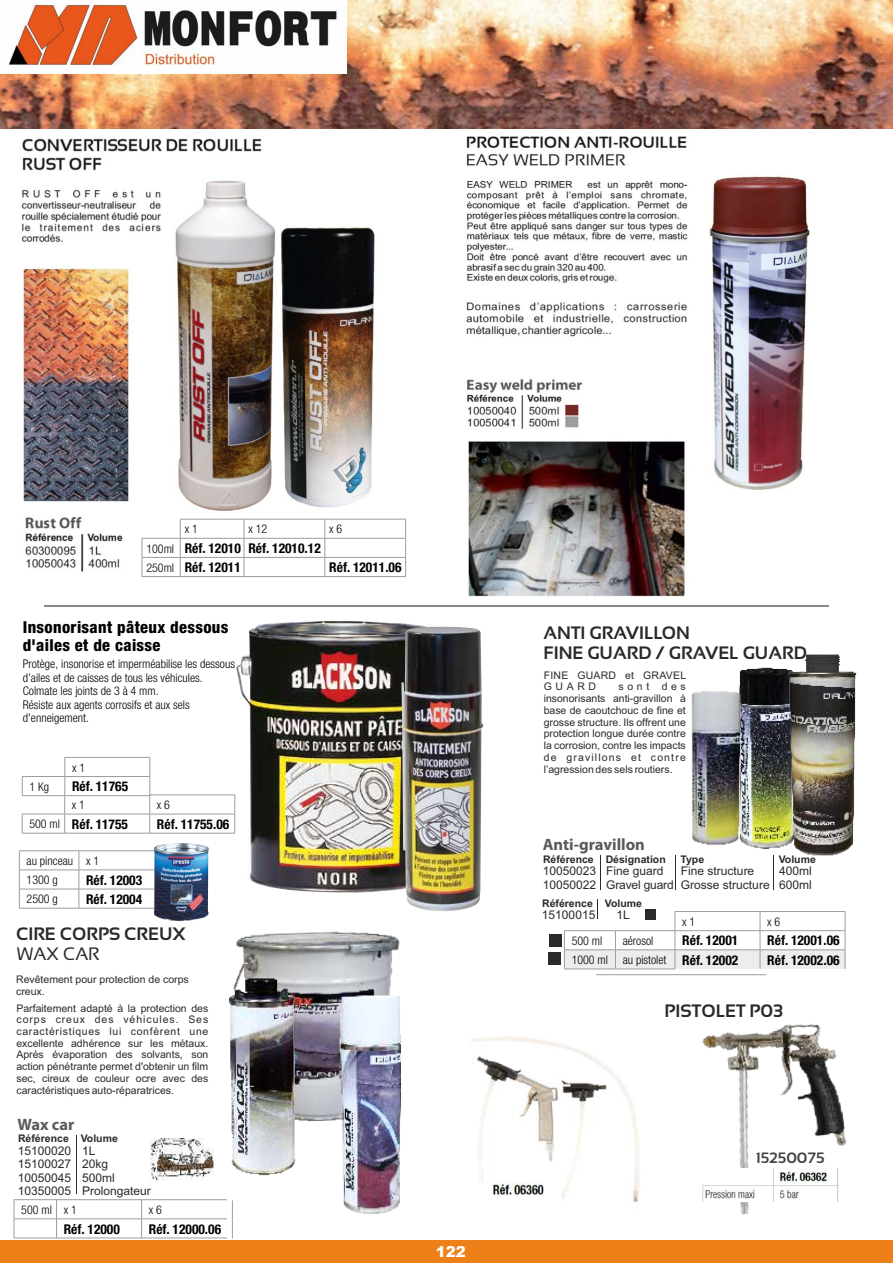
<style>
.page{position:relative;width:893px;height:1263px;background:#fff}
.page>*{position:absolute;margin:0;border:0;box-sizing:border-box;transform-origin:0 0}
.t1{font:700 18px/20.1px "Sansation";color:#2b2a29}
.t2{font:18px "Sansation";color:#2b2a29}
.t3{font:800 condensed 16.5px/18px "Helvetica Neue LT";letter-spacing:.02em;color:#000}
.t4{font:700 16.5px "Myriad Pro";color:#5b5b5b}
.t5{font:700 15px "Sansation";color:#434242}
.t6{font:900 15px "Arial";color:#fff}
.t7{font:700 condensed 13.5px/19.2px "Helvetica Neue LT";color:#000}
.t8{font:300 condensed 12px/13.5px "Helvetica Neue LT";color:#000}
.t9{font:12px/13.4px "Arial";color:#2b2a29}
.t10{font:10.5px/11.7px "Arial";color:#2b2a29;text-align:justify}
.t11{font:700 10.5px "Arial";color:#2b2a29}
.t12{font:10.5px/11.7px "Arial";letter-spacing:.025em;color:#2b2a29}
.s1{font-weight:300;font-size:12px}
.s2{font-weight:700;font-size:13.5px}
</style>
<div class="page">
<hr style="left:45px;top:605px;width:784px;height:1px;background:#898989">
<div style="left:0;top:1240px;width:893px;height:23px;background:#ee8019"></div>
<img style="left:466px;top:136px;width:344px;height:461px">
<img style="left:20px;top:138px;width:361px;height:438px">
<img style="left:236px;top:620px;width:214px;height:273px">
<hr style="left:22px;top:833px;width:43px;height:1px;background:#9d9d9c">
<hr style="left:65px;top:833px;width:85px;height:1px;background:#9d9d9c">
<hr style="left:150px;top:833px;width:85px;height:1px;background:#9d9d9c">
<svg style="left:22px;top:757px;width:214px;height:76px"></svg>
<hr style="left:22px;top:795px;width:43px;height:1px;background:#9d9d9c">
<hr style="left:65px;top:795px;width:85px;height:1px;background:#9d9d9c">
<img style="left:401px;top:627px;width:82px;height:284px">
<hr style="left:600px;top:855px;width:1px;height:35px;background:#2b2a29">
<hr style="left:675px;top:855px;width:1px;height:35px;background:#2b2a29">
<hr style="left:773px;top:855px;width:1px;height:35px;background:#2b2a29">
<img style="left:739px;top:667px;width:31px;height:182px">
<img style="left:691px;top:688px;width:56px;height:161px">
<img style="left:770px;top:654px;width:87px;height:202px">
<svg style="left:564px;top:899px;width:282px;height:70px"></svg>
<hr style="left:564px;top:969px;width:51px;height:1px;background:#9d9d9c">
<hr style="left:615px;top:969px;width:60px;height:1px;background:#9d9d9c">
<hr style="left:596px;top:974px;width:85px;height:1px;background:#9d9d9c">
<hr style="left:681px;top:974px;width:85px;height:1px;background:#9d9d9c">
<div style="left:549px;top:934px;width:12px;height:13px;background:#2b2a29"></div>
<div style="left:548px;top:952px;width:13px;height:12px;background:#2b2a29"></div>
<hr style="left:19px;top:850px;width:60px;height:1px;background:#9d9d9c">
<hr style="left:79px;top:850px;width:85px;height:1px;background:#9d9d9c">
<hr style="left:19px;top:870px;width:60px;height:1px;background:#9d9d9c">
<hr style="left:79px;top:870px;width:85px;height:1px;background:#9d9d9c">
<hr style="left:19px;top:889px;width:60px;height:1px;background:#9d9d9c">
<svg style="left:19px;top:851px;width:1px;height:57px"></svg>
<hr style="left:79px;top:889px;width:85px;height:1px;background:#9d9d9c">
<svg style="left:79px;top:851px;width:1px;height:57px"></svg>
<hr style="left:19px;top:908px;width:60px;height:1px;background:#9d9d9c">
<hr style="left:79px;top:908px;width:85px;height:1px;background:#9d9d9c">
<img style="left:153px;top:843px;width:56px;height:78px">
<img style="left:149px;top:1138px;width:65px;height:42px">
<hr style="left:76px;top:1135px;width:1px;height:59px;background:#2b2a29">
<img style="left:236px;top:931px;width:164px;height:191px">
<img style="left:332px;top:984px;width:69px;height:230px">
<img style="left:229px;top:968px;width:74px;height:208px">
<img style="left:686px;top:1024px;width:186px;height:220px">
<hr style="left:14px;top:1199px;width:43px;height:1px;background:#9d9d9c">
<hr style="left:57px;top:1199px;width:85px;height:1px;background:#9d9d9c">
<hr style="left:142px;top:1199px;width:85px;height:1px;background:#9d9d9c">
<svg style="left:14px;top:1200px;width:219px;height:38px"></svg>
<hr style="left:14px;top:1238px;width:43px;height:1px;background:#9d9d9c">
<hr style="left:57px;top:1238px;width:85px;height:1px;background:#9d9d9c">
<hr style="left:142px;top:1238px;width:85px;height:1px;background:#9d9d9c">
<img style="left:703px;top:1168px;width:136px;height:33px">
<img style="left:476px;top:1036px;width:164px;height:167px">
<img style="left:492px;top:1183px;width:52px;height:13px">
<svg style="left:142px;top:519px;width:264px;height:57px"></svg>
<hr style="left:142px;top:576px;width:38px;height:1px;background:#9d9d9c">
<hr style="left:180px;top:576px;width:64px;height:1px;background:#9d9d9c">
<hr style="left:244px;top:576px;width:81px;height:1px;background:#9d9d9c">
<hr style="left:325px;top:576px;width:81px;height:1px;background:#9d9d9c">
<img style="left:0;top:0;width:893px;height:128px">
<img style="left:0;top:0;width:347px;height:73px">
<p class="t8" style="left:185px;top:522px;width:15px">x 1</p>
<p class="t8" style="left:248px;top:522px;width:20px">x 12</p>
<p class="t8" style="left:329px;top:522px;width:15px">x 6</p>
<p class="t7" style="left:146px;top:538px;width:176px"><span class="s1">100ml</span> Réf. 12010 Réf. 12010.12<br><span class="s1">250ml</span> Réf. 12011</p>
<p class="t7" style="left:329px;top:558px;width:74px">Réf. 12011.06</p>
<h2 class="t3" style="left:23px;top:617px;width:207px">Insonorisant pâteux dessous d'ailes et de caisse</h2>
<p class="t8" style="left:23px;top:657px;width:214px">Protège, insonorise et imperméabilise les dessous d’ailes et de caisses de tous les véhicules.<br>Colmate les joints de 3 à 4 mm.<br>Résiste aux agents corrosifs et aux sels d'enneigement.</p>
<p class="t8" style="left:72px;top:761px;width:15px">x 1</p>
<p class="t8" style="left:30px;top:780px;width:21px">1 Kg</p>
<p class="t7" style="left:72px;top:777px;width:58px">Réf. 11765</p>
<p class="t8" style="left:72px;top:798px;width:15px">x 1</p>
<p class="t8" style="left:157px;top:798px;width:15px">x 6</p>
<p class="t7" style="left:29px;top:814px;width:100px"><span class="s1">500 ml</span> Réf. 11755</p>
<p class="t7" style="left:157px;top:814px;width:74px">Réf. 11755.06</p>
<p class="t8" style="left:27px;top:851px;width:74px;line-height:19.2px">au pinceau x 1<br>1300 g</p>
<p class="t7" style="left:86px;top:870px;width:58px">Réf. 12003</p>
<p class="t8" style="left:27px;top:892px;width:33px">2500 g</p>
<p class="t7" style="left:86px;top:889px;width:58px">Réf. 12004</p>
<h1 class="t1" style="left:16px;top:926px;width:171px">CIRE CORPS CREUX</h1>
<h1 class="t2" style="left:17px;top:946px;width:85px">WAX CAR</h1>
<p class="t10" style="left:16px;top:974px;width:174px">Revêtement pour protection de corps creux.</p>
<p class="t10" style="left:16px;top:1003px;width:193px">Parfaitement adapté à la protection des corps creux des véhicules. Ses caractéristiques lui confèrent une excellente adhérence sur les métaux.<br>Après évaporation des solvants, son action pénétrante permet d'obtenir un film sec, cireux de couleur ocre avec des caractéristiques auto-réparatrices.</p>
<p class="t11" style="left:18px;top:1134px;width:101px">Référence Volume</p>
<p class="t9" style="left:18px;top:1145px;width:55px;text-align:justify">15100020<br>15100027<br>10050045<br>10350005</p>
<p class="t9" style="left:82px;top:1145px;width:70px">1L<br>20kg<br>500ml<br>Prolongateur</p>
<h2 class="t4" style="left:17px;top:1117px;width:58px">Wax car</h2>
<p class="t8" style="left:21px;top:1203px;width:57px">500 ml x 1</p>
<p class="t8" style="left:149px;top:1203px;width:15px">x 6</p>
<p class="t7" style="left:64px;top:1219px;width:58px">Réf. 12000</p>
<p class="t7" style="left:149px;top:1219px;width:74px">Réf. 12000.06</p>
<h3 class="t6" style="left:436px;top:1241px;width:32px">122</h3>
<h1 class="t1" style="left:543px;top:624px;width:265px">ANTI GRAVILLON<br>FINE GUARD / GRAVEL GUARD</h1>
<p class="t12" style="left:544px;top:670px;width:144px">FINE GUARD et GRAVEL<br>GUARD</p>
<p class="t10" style="left:544px;top:682px;width:144px;text-indent:75px">sont des insonorisants anti-gravillon à base de caoutchouc de fine et grosse structure. Ils offrent une protection longue durée contre la corrosion, contre les impacts de gravillons et contre l’agression des sels routiers.</p>
<h2 class="t4" style="left:543px;top:837px;width:104px">Anti-gravillon</h2>
<p class="t11" style="left:543px;top:855px;width:124px">Référence Désignation</p>
<p class="t11" style="left:680px;top:855px;width:25px">Type</p>
<p class="t11" style="left:779px;top:855px;width:39px">Volume</p>
<p class="t9" style="left:543px;top:865px;width:55px">10050023<br>10050022</p>
<p class="t9" style="left:606px;top:865px;width:69px">Fine guard<br>Gravel guard</p>
<p class="t9" style="left:681px;top:865px;width:90px">Fine structure<br>Grosse structure</p>
<p class="t9" style="left:779px;top:865px;width:34px">400ml<br>600ml</p>
<p class="t11" style="left:542px;top:899px;width:101px">Référence Volume</p>
<p class="t9" style="left:542px;top:909px;width:55px">15100015</p>
<p class="t9" style="left:616px;top:910px;width:15px">1L</p>
<p class="t8" style="left:682px;top:915px;width:15px">x 1</p>
<p class="t8" style="left:767px;top:915px;width:15px">x 6</p>
<p class="t8" style="left:572px;top:934px;width:32px">500 ml</p>
<p class="t8" style="left:623px;top:934px;width:32px">aérosol</p>
<p class="t7" style="left:682px;top:931px;width:58px">Réf. 12001</p>
<p class="t7" style="left:767px;top:931px;width:74px">Réf. 12001.06</p>
<p class="t8" style="left:572px;top:953px;width:168px">1000 ml au pistolet <span class="s2">Réf. 12002</span></p>
<p class="t7" style="left:767px;top:950px;width:74px">Réf. 12002.06</p>
<h1 class="t1" style="left:665px;top:1002px;width:120px">PISTOLET P03</h1>
<h3 class="t5" style="left:756px;top:1152px;width:70px">15250075</h3>
</div>
